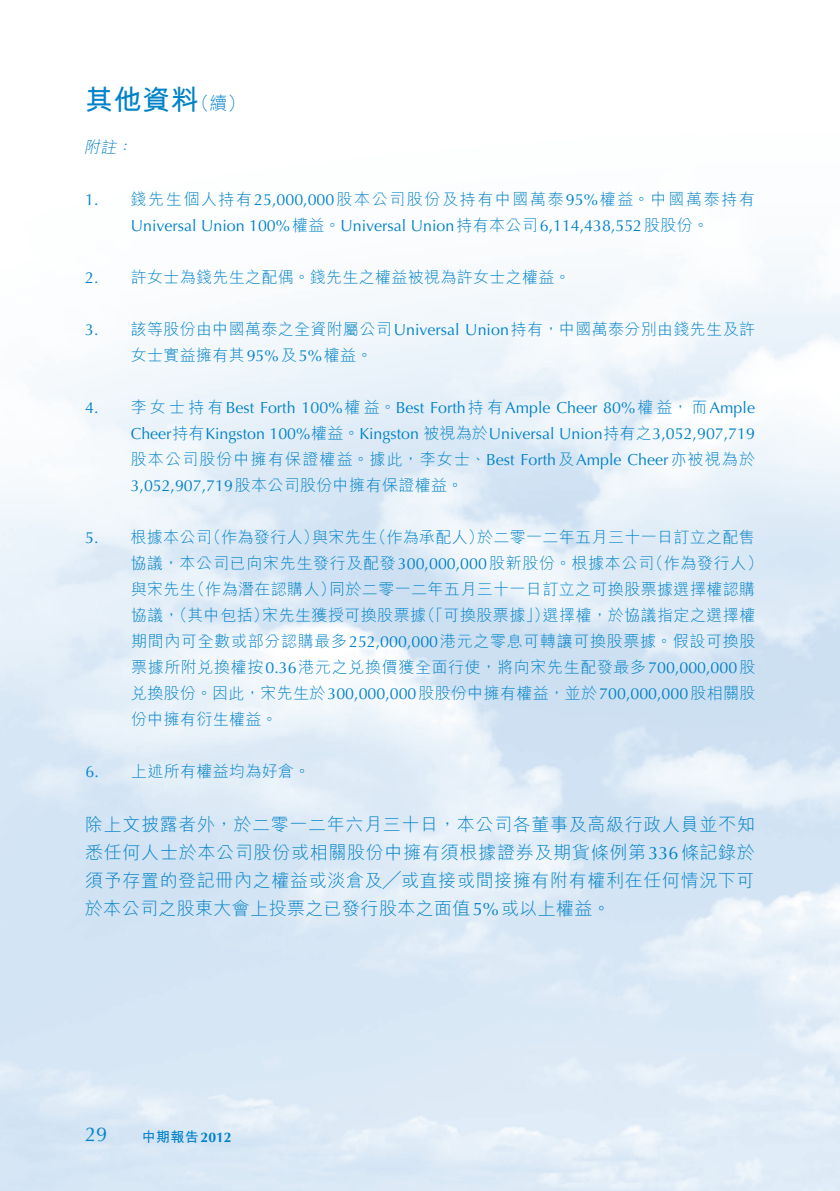
<style>
.page{position:relative;width:840px;height:1191px;background:#fff}
.page>*{position:absolute;margin:0;border:0;box-sizing:border-box;transform-origin:0 0}
.t1{font:700 28px "M Hei HK";color:#0082c8}
.t2{font:20px "Optima LT Std";color:#0082c8}
.t3{font:300 18px/28px "M Hei HK";letter-spacing:.02em;color:#0082c8;text-align:justify}
.t4{font:300 16px/26px "M Hei HK";letter-spacing:.025em;color:#0082c8}
.t5{font:16px "Optima LT Std";color:#0082c8}
.t6{font:300 16px/26px "M Hei HK";letter-spacing:.07em;color:#0082c8}
.t7{font:300 16px "M Hei HK";letter-spacing:.1em;color:#0082c8}
.t8{font:italic 300 16px "M Hei HK";color:#0082c8}
.t9{font:700 14px "M Hei HK";color:#0082c8}
.s1{font-family:"Optima LT Std";font-weight:400}
.s2{font-family:"M Hei HK";font-weight:300}
.s3{font-family:"Optima LT Std"}
</style>
<div class="page">
<h1 class="t1" style="left:85px;top:79px;width:115px">其他資料</h1>
<p class="t8" style="left:116px;top:139px;width:21px">：</p>
<p class="t3" style="left:191px;top:89px;width:55px">（續(</p>
<p class="t8" style="left:84px;top:139px;width:37px">附註</p>
<p class="t5" style="left:85px;top:190px;width:15px">1.</p>
<p class="t5" style="left:85px;top:268px;width:15px">2.</p>
<p class="t5" style="left:85px;top:320px;width:15px">3.</p>
<p class="t5" style="left:85px;top:398px;width:15px">4.</p>
<p class="t5" style="left:85px;top:528px;width:15px">5.</p>
<p class="t7" style="left:130px;top:191px;width:625px">錢先生個人持有<span class="s1">25,000,000</span>股本公司股份及持有中國萬泰<span class="s1">95%</span>權益。中國萬泰持有</p>
<p class="t5" style="left:131px;top:216px;width:579px">Universal Union 100% <span class="s2">權益。</span>Universal Union<span class="s2">持有本公司</span> 6,114,438,552<span class="s2">股股份。</span></p>
<p class="t4" style="left:131px;top:264px;width:441px">許女士為錢先生之配偶。錢先生之權益被視為許女士之權益。</p>
<p class="t4" style="left:131px;top:316px;width:625px">該等股份由中國萬泰之全資附屬公司<span class="s1">Universal Union</span>持有，中國萬泰分別由錢先生及許</p>
<p class="t4" style="left:131px;top:342px;width:243px">女士實益擁有其<span class="s1">95%</span>及<span class="s1">5%</span>權益。</p>
<p class="t5" style="left:131px;top:398px;width:625px"><span class="s2">李女士持有</span>Best Forth 100% <span class="s2">權益。</span>Best Forth<span class="s2">持有</span>Ample Cheer 80% <span class="s2">權益，而</span>Ample</p>
<p class="t5" style="left:131px;top:424px;width:625px">Cheer<span class="s2">持有</span>Kingston 100%<span class="s2">權益。</span>Kingston <span class="s2">被視為於</span>Universal Union<span class="s2">持有之</span>3,052,907,719</p>
<p class="t6" style="left:131px;top:446px;width:625px">股本公司股份中擁有保證權益。據此，李女士、<span class="s1">Best Forth</span>及<span class="s1">Ample Cheer</span>亦被視為於<br><span class="s1">3,052,907,719</span>股本公司股份中擁有保證權益。</p>
<p class="t4" style="left:477px;top:524px;width:279px">於二零一二年五月三十一日訂立之配售</p>
<p class="t4" style="left:312px;top:524px;width:67px">與宋先生</p>
<p class="t4" style="left:205px;top:524px;width:115px">（作為發行人）</p>
<p class="t4" style="left:370px;top:524px;width:115px">（作為承配人）</p>
<p class="t4" style="left:130px;top:524px;width:83px">根據本公司</p>
<p class="t4" style="left:329px;top:550px;width:427px;text-indent:-198px">協議，本公司已向宋先生發行及配發<span class="s1">300,000,000</span>股新股份。根據本公司<br>同於二零一二年五月三十一日訂立之可換股票據選擇權認購</p>
<p class="t4" style="left:647px;top:550px;width:117px">（作為發行人(</p>
<p class="t4" style="left:131px;top:576px;width:67px">與宋先生</p>
<p class="t4" style="left:189px;top:576px;width:148px">（作為潛在認購人）</p>
<p class="t4" style="left:262px;top:602px;width:165px">宋先生獲授可換股票據</p>
<p class="t4" style="left:131px;top:602px;width:625px">協議（，其中包括）<br>期間內可全數或部分認購最多<span class="s1">252,000,000</span>港元之零息可轉讓可換股票據。假設可換股票據所附兌換權按<span class="s1">0.36</span>港元之兌換價獲全面行使，將向宋先生配發最多<span class="s1">700,000,000</span>股兌換股份。因此，宋先生於<span class="s1">300,000,000</span>股股份中擁有權益，並於<span class="s1">700,000,000</span>股相關股份中擁有衍生權益。</p>
<p class="t4" style="left:131px;top:758px;width:180px">上述所有權益均為好倉。</p>
<p class="t4" style="left:419px;top:602px;width:131px">（「可換股票據」）</p>
<p class="t4" style="left:542px;top:602px;width:214px">選擇權，於協議指定之選擇權</p>
<p class="t5" style="left:86px;top:762px;width:15px">6.</p>
<p class="t3" style="left:85px;top:810px;width:671px">除上文披露者外，於二零一二年六月三十日，本公司各董事及高級行政人員並不知悉任何人士於本公司股份或相關股份中擁有須根據證券及期貨條例第<span class="s1">336</span>條記錄於須予存置的登記冊內之權益或淡倉及╱或直接或間接擁有附有權利在任何情況下可於本公司之股東大會上投票之已發行股本之面值<span class="s1">5%</span>或以上權益。</p>
<p class="t2" style="left:85px;top:1122px;width:24px">29</p>
<p class="t9" style="left:142px;top:1126px;width:91px">中期報告<span class="s3">2012</span></p>
</div>
